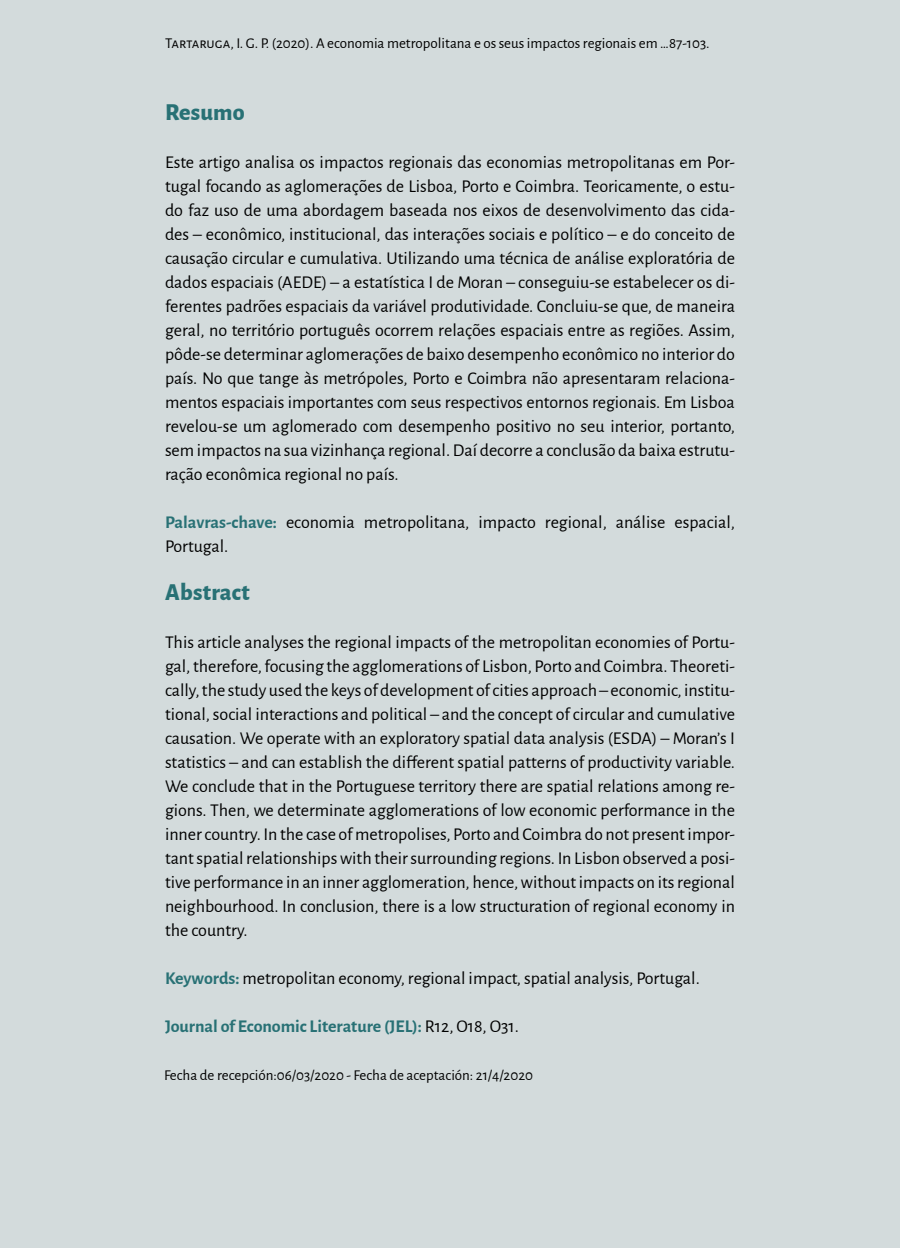
<style>
.page{position:relative;width:900px;height:1248px;background:#d3dbdc}
.page>*{position:absolute;margin:0;border:0;box-sizing:border-box;transform-origin:0 0}
.t1{font:800 24px "Alegreya Sans";letter-spacing:.01em;color:#287175}
.t2{font:18px/24px "Alegreya Sans";color:#000;text-align:justify}
.t3{font:700 18px "Alegreya Sans";color:#287175}
.t4{font:15px "Alegreya Sans";color:#000}
.s1{font-weight:700;color:#287175}
.s2{font-weight:400;color:#000}
</style>
<div class="page">
<p class="t4" style="left:165px;top:33px;width:546px">Tartaruga, I. G. P. (2020). A economia metropolitana e os seus impactos regionais em …87-103.</p>
<h1 class="t1" style="left:165px;top:94px;width:81px">Resumo</h1>
<p class="t2" style="left:165px;top:149px;width:572px">Este artigo analisa os impactos regionais das economias metropolitanas em Por&shy;tugal focando as aglomerações de Lisboa, Porto e Coimbra. Teoricamente, o estu&shy;do faz uso de uma abordagem baseada nos eixos de desenvolvimento das cida&shy;des – econômico, institucional, das interações sociais e político – e do conceito de causação circular e cumulativa. Utilizando uma técnica de análise exploratória de dados espaciais (AEDE) – a estatística I de Moran – conseguiu-se estabelecer os di&shy;ferentes padrões espaciais da variável produtividade. Concluiu-se que, de maneira geral, no território português ocorrem relações espaciais entre as regiões. Assim, pôde-se determinar aglomerações de baixo desempenho econômico no interior do país. No que tange às metrópoles, Porto e Coimbra não apresentaram relaciona&shy;mentos espaciais importantes com seus respectivos entornos regionais. Em Lisboa revelou-se um aglomerado com desempenho positivo no seu interior, portanto, sem impactos na sua vizinhança regional. Daí decorre a conclusão da baixa estrutu&shy;ração econômica regional no país.</p>
<p class="t2" style="left:165px;top:509px;width:572px"><span class="s1">Palavras-chave:</span> economia metropolitana, impacto regional, análise espacial,<br>Portugal.</p>
<h1 class="t1" style="left:165px;top:574px;width:86px">Abstract</h1>
<p class="t2" style="left:165px;top:629px;width:572px">This article analyses the regional impacts of the metropolitan economies of Portu&shy;gal, therefore, focusing the agglomerations of Lisbon, Porto and Coimbra. Theoreti&shy;cally, the study used the keys of development of cities approach – economic, institu&shy;tional, social interactions and political – and the concept of circular and cumulative causation. We operate with an exploratory spatial data analysis (ESDA) – Moran’s I statistics – and can establish the different spatial patterns of productivity variable.<br>We conclude that in the Portuguese territory there are spatial relations among re&shy;gions. Then, we determinate agglomerations of low economic performance in the inner country. In the case of metropolises, Porto and Coimbra do not present impor&shy;tant spatial relationships with their surrounding regions. In Lisbon observed a posi&shy;tive performance in an inner agglomeration, hence, without impacts on its regional neighbourhood. In conclusion, there is a low structuration of regional economy in the country.</p>
<p class="t2" style="left:165px;top:965px;width:536px"><span class="s1">Keywords:</span> metropolitan economy, regional impact, spatial analysis, Portugal.</p>
<p class="t3" style="left:165px;top:1013px;width:355px">Journal of Economic Literature (JEL): <span class="s2">R12, O18, O31.</span></p>
<p class="t4" style="left:164px;top:1065px;width:371px">Fecha de recepción:06/03/2020 - Fecha de aceptación: 21/4/2020</p>
</div>
